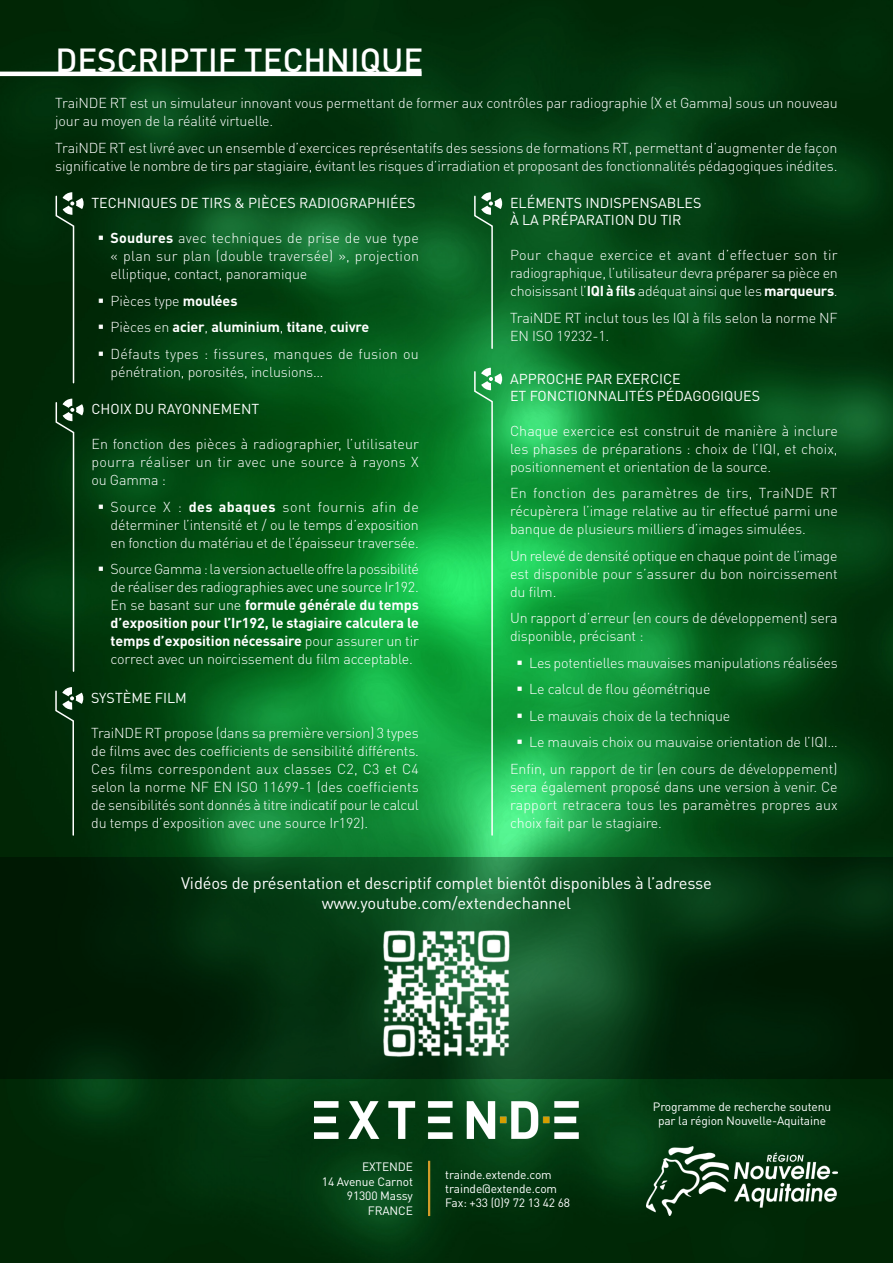
<style>
.page{position:relative;width:893px;height:1263px;background:#fff}
.page>*{position:absolute;margin:0;border:0;box-sizing:border-box;transform-origin:0 0}
.Verso_Main_Title{font:500 33px "DIN Pro";color:#fff}
.t1{font:16.5px "DIN Pro";letter-spacing:-.01em;color:#fff}
.Verso_Block{font:300 14.25px/18px "DIN Pro";letter-spacing:-.01em;color:#fff;text-align:justify}
.Verso_Title{font:14.25px/17.1px "DIN Pro";color:#fff}
.t2{font:700 14.25px "DIN Pro";letter-spacing:-.01em;color:#fff}
.t3{font:12px/14.4px "DIN Pro";letter-spacing:-.01em;color:#fff;text-align:center}
.s1{font-weight:700}
.s2{font-weight:300}
</style>
<div class="page">
<img style="left:0;top:0;width:893px;height:1263px">
<svg style="left:0;top:857px;width:893px;height:221px;background:#053010"></svg>
<img style="left:315px;top:1101px;width:263px;height:37px">
<img style="left:646px;top:1146px;width:192px;height:69px">
<hr style="left:428px;top:1161px;width:2px;height:55px;background:#d29b29">
<img style="left:368px;top:915px;width:157px;height:157px">
<svg style="left:55px;top:192px;width:29px;height:192px;background:#163a1b"></svg>
<hr style="left:0;top:72px;width:422px;height:4px;background:#fff">
<svg style="left:55px;top:399px;width:29px;height:274px;background:#13431d"></svg>
<svg style="left:473px;top:192px;width:30px;height:158px;background:#217439"></svg>
<svg style="left:55px;top:687px;width:29px;height:149px;background:#183f1f"></svg>
<svg style="left:473px;top:368px;width:30px;height:468px;background:#2bbc5a"></svg>
<svg style="left:99px;top:236px;width:4px;height:4px"></svg>
<svg style="left:99px;top:298px;width:4px;height:5px"></svg>
<svg style="left:99px;top:325px;width:4px;height:4px"></svg>
<svg style="left:99px;top:351px;width:4px;height:5px"></svg>
<svg style="left:99px;top:505px;width:4px;height:4px"></svg>
<svg style="left:99px;top:567px;width:4px;height:4px"></svg>
<svg style="left:518px;top:660px;width:4px;height:5px"></svg>
<svg style="left:518px;top:687px;width:4px;height:4px"></svg>
<svg style="left:518px;top:714px;width:4px;height:4px"></svg>
<svg style="left:518px;top:740px;width:4px;height:4px"></svg>
<p class="Verso_Main_Title" style="left:55px;top:38px;width:369px">DESCRIPTIF TECHNIQUE</p>
<p class="Verso_Block" style="left:55px;top:94px;width:784px">TraiNDE RT est un simulateur innovant vous permettant de former aux contrôles par radiographie (X et Gamma) sous un nouveau jour au moyen de la réalité virtuelle.</p>
<p class="Verso_Block" style="left:55px;top:138px;width:784px">TraiNDE RT est livré avec un ensemble d’exercices représentatifs des sessions de formations RT, permettant d’augmenter de façon significative le nombre de tirs par stagiaire, évitant les risques d’irradiation et proposant des fonctionnalités pédagogiques inédites.</p>
<p class="Verso_Title" style="left:91px;top:194px;width:326px">TECHNIQUES DE TIRS &amp; PIÈCES RADIOGRAPHIÉES</p>
<p class="Verso_Block" style="left:111px;top:228px;width:310px"><span class="s1">Soudures</span> avec techniques de prise de vue type « plan sur plan (double traversée) », projection elliptique, contact, panoramique</p>
<p class="Verso_Block" style="left:111px;top:291px;width:128px">Pièces type <span class="s1">moulées</span></p>
<p class="t2" style="left:111px;top:317px;width:260px"><span class="s2">Pièces en</span> acier<span class="s2">,</span> aluminium<span class="s2">,</span> titane<span class="s2">,</span> cuivre</p>
<p class="Verso_Block" style="left:111px;top:344px;width:310px">Défauts types : fissures, manques de fusion ou pénétration, porosités, inclusions…</p>
<p class="Verso_Title" style="left:91px;top:400px;width:169px">CHOIX DU RAYONNEMENT</p>
<p class="Verso_Block" style="left:91px;top:435px;width:329px">En fonction des pièces à radiographier, l’utilisateur pourra réaliser un tir avec une source à rayons X ou Gamma :</p>
<p class="Verso_Block" style="left:111px;top:497px;width:310px">Source X : <span class="s1">des abaques</span> sont fournis afin de déterminer l’intensité et / ou le temps d’exposition en fonction du matériau et de l’épaisseur traversée.</p>
<p class="Verso_Block" style="left:111px;top:560px;width:310px">Source Gamma : la version actuelle offre la possibilité de réaliser des radiographies avec une source Ir192.<br>En se basant sur une <span class="s1">formule générale du temps d’exposition pour l’Ir192, le stagiaire calculera le temps d’exposition nécessaire</span> pour assurer un tir correct avec un noircissement du film acceptable.</p>
<p class="Verso_Title" style="left:510px;top:194px;width:193px">ELÉMENTS INDISPENSABLES<br>À LA PRÉPARATION DU TIR</p>
<p class="Verso_Block" style="left:510px;top:246px;width:329px">Pour chaque exercice et avant d’effectuer son tir radiographique, l’utilisateur devra préparer sa pièce en choisissant l’<span class="s1">IQI à fils</span> adéquat ainsi que les <span class="s1">marqueurs</span>.</p>
<p class="Verso_Block" style="left:510px;top:308px;width:329px">TraiNDE RT inclut tous les IQI à fils selon la norme NF<br>EN ISO 19232-1.</p>
<p class="Verso_Title" style="left:510px;top:369px;width:252px">APPROCHE PAR EXERCICE<br>ET FONCTIONNALITÉS PÉDAGOGIQUES</p>
<p class="Verso_Block" style="left:510px;top:421px;width:329px">Chaque exercice est construit de manière à inclure les phases de préparations : choix de l’IQI, et choix, positionnement et orientation de la source.</p>
<p class="Verso_Block" style="left:510px;top:484px;width:329px">En fonction des paramètres de tirs, TraiNDE RT récupèrera l’image relative au tir effectué parmi une banque de plusieurs milliers d’images simulées.</p>
<p class="Verso_Block" style="left:510px;top:546px;width:329px">Un relevé de densité optique en chaque point de l’image est disponible pour s’assurer du bon noircissement du film.</p>
<p class="Verso_Block" style="left:510px;top:609px;width:329px">Un rapport d’erreur (en cours de développement) sera disponible, précisant :</p>
<p class="Verso_Block" style="left:529px;top:653px;width:310px">Les potentielles mauvaises manipulations réalisées</p>
<p class="Verso_Block" style="left:529px;top:680px;width:183px">Le calcul de flou géométrique</p>
<p class="Verso_Block" style="left:529px;top:706px;width:203px">Le mauvais choix de la technique</p>
<p class="Verso_Block" style="left:529px;top:733px;width:310px">Le mauvais choix ou mauvaise orientation de l’IQI…</p>
<p class="Verso_Block" style="left:510px;top:759px;width:329px">Enfin, un rapport de tir (en cours de développement) sera également proposé dans une version à venir. Ce rapport retracera tous les paramètres propres aux choix fait par le stagiaire.</p>
<p class="Verso_Title" style="left:91px;top:689px;width:97px">SYSTÈME FILM</p>
<p class="Verso_Block" style="left:91px;top:723px;width:329px">TraiNDE RT propose (dans sa première version) 3 types de films avec des coefficients de sensibilité différents.<br>Ces films correspondent aux classes C2, C3 et C4 selon la norme NF EN ISO 11699-1 (des coefficients de sensibilités sont donnés à titre indicatif pour le calcul du temps d’exposition avec une source Ir192).</p>
<p class="t1" style="left:181px;top:872px;width:532px">Vidéos de présentation et descriptif complet bientôt disponibles à l’adresse</p>
<p class="t1" style="left:322px;top:891px;width:251px">www.youtube.com/extendechannel</p>
<p class="t3" style="left:362px;top:1159px;width:52px">EXTENDE</p>
<p class="t3" style="left:322px;top:1174px;width:93px">14 Avenue Carnot</p>
<p class="t3" style="left:347px;top:1188px;width:68px">91300 Massy</p>
<p class="t3" style="left:368px;top:1202px;width:47px">FRANCE</p>
<p class="t3" style="left:445px;top:1166px;width:108px">trainde.extende.com</p>
<p class="t3" style="left:445px;top:1181px;width:113px">trainde@extende.com</p>
<p class="t3" style="left:445px;top:1195px;width:126px">Fax: +33 (0)9 72 13 42 68</p>
<p class="t3" style="left:653px;top:1099px;width:180px">Programme de recherche soutenu par la région Nouvelle-Aquitaine</p>
</div>
